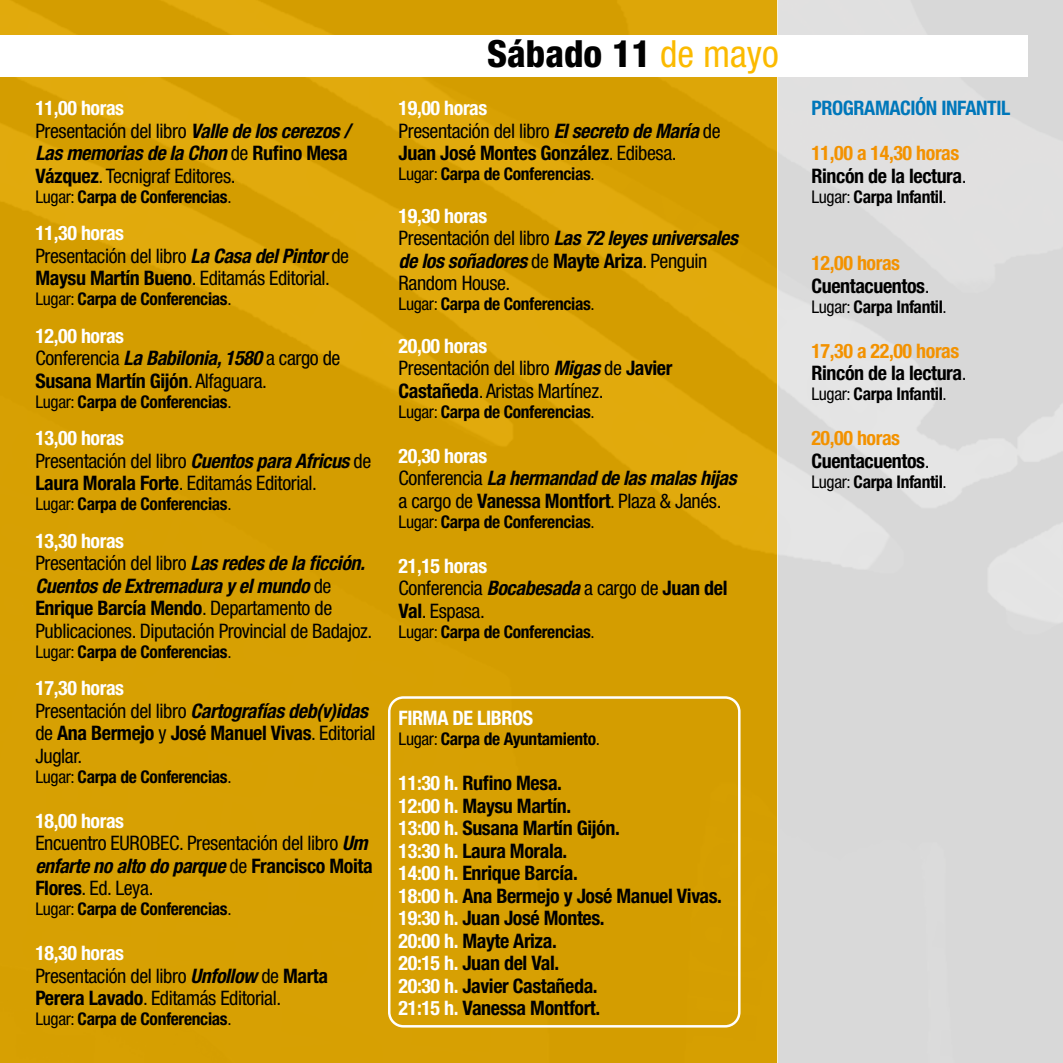
<style>
.page{position:relative;width:1063px;height:1063px;background:#fff}
.page>*{position:absolute;margin:0;border:0;box-sizing:border-box;transform-origin:0 0}
.t1{font:800 condensed 37.5px "Helvetica Neue LT Std";color:#000}
.t2{font:condensed 20px/22.5px "Helvetica Neue LT Std";letter-spacing:-.02em;color:#000}
.t3{font:700 condensed 20px/22.5px "Helvetica Neue LT Std";letter-spacing:-.02em;color:#000}
.t4{font:700 condensed 20px "Helvetica Neue LT Std";letter-spacing:-.02em;color:#0077ba}
.t5{font:700 condensed 20px "Helvetica Neue LT Std";letter-spacing:-.02em;color:#fff}
.t6{font:700 condensed 17.5px "Helvetica Neue LT Std";letter-spacing:-.02em;color:#000}
.s1{font-weight:700;color:#fff}
.s2{font-weight:700;font-style:italic}
.s3{font-weight:700}
.s4{font-weight:400}
.s5{font-weight:400;color:#fbba00}
.s6{color:#fff}
.s7{color:#f39200}
</style>
<div class="page">
<div style="left:0;top:0;width:778px;height:1063px;background:#d7a002"></div>
<div style="left:778px;top:0;width:285px;height:1063px;background:linear-gradient(to right,#dcdcdc,#dadada)"></div>
<div style="left:0;top:35px;width:1028px;height:42px;background:#fff"></div>
<div style="left:388px;top:696px;width:353px;height:332px;border:2px solid #fff;border-radius:14px"></div>
<p class="t2" style="left:35px;top:97px;width:317px"><span class="s1">11,00 horas<br></span>Presentación del libro <span class="s2">Valle de los cerezos /<br>Las memorias de la Chon</span> de <span class="s3">Rufino Mesa<br>Vázquez</span>. Tecnigraf Editores.</p>
<p class="t6" style="left:35px;top:186px;width:198px"><span class="s4">Lugar:</span> Carpa de Conferencias<span class="s4">.</span></p>
<p class="t2" style="left:35px;top:222px;width:315px"><span class="s1">11,30 horas<br></span>Presentación del libro <span class="s2">La Casa del Pintor</span> de<br><span class="s3">Maysu Martín Bueno</span>. Editamás Editorial.</p>
<p class="t6" style="left:35px;top:288px;width:198px"><span class="s4">Lugar:</span> Carpa de Conferencias<span class="s4">.</span></p>
<p class="t2" style="left:35px;top:324px;width:307px"><span class="s1">12,00 horas<br></span>Conferencia <span class="s2">La Babilonia, 1580</span> a cargo de<br><span class="s3">Susana Martín Gijón</span>. Alfaguara.</p>
<p class="t6" style="left:35px;top:391px;width:198px"><span class="s4">Lugar:</span> Carpa de Conferencias<span class="s4">.</span></p>
<p class="t2" style="left:35px;top:427px;width:337px"><span class="s1">13,00 horas<br></span>Presentación del libro <span class="s2">Cuentos para Africus</span> de<br><span class="s3">Laura Morala Forte</span>. Editamás Editorial.</p>
<p class="t6" style="left:35px;top:493px;width:198px"><span class="s4">Lugar:</span> Carpa de Conferencias<span class="s4">.</span></p>
<p class="t2" style="left:35px;top:529px;width:338px"><span class="s1">13,30 horas<br></span>Presentación del libro <span class="s2">Las redes de la ficción.<br>Cuentos de Extremadura y el mundo</span> de <span class="s3">Enrique Barcía Mendo</span>. Departamento de Publicaciones. Diputación Provincial de Badajoz.</p>
<p class="t6" style="left:35px;top:641px;width:198px"><span class="s4">Lugar:</span> Carpa de Conferencias<span class="s4">.</span></p>
<p class="t2" style="left:35px;top:677px;width:342px"><span class="s1">17,30 horas<br></span>Presentación del libro <span class="s2">Cartografías deb(v)idas </span>de <span class="s3">Ana Bermejo</span> y <span class="s3">José Manuel Vivas</span>. Editorial<br>Juglar.</p>
<p class="t6" style="left:35px;top:766px;width:198px"><span class="s4">Lugar:</span> Carpa de Conferencias<span class="s4">.</span></p>
<p class="t2" style="left:35px;top:809px;width:339px"><span class="s1">18,00 horas<br></span>Encuentro EUROBEC. Presentación del libro <span class="s2">Um enfarte no alto do parque</span> de <span class="s3">Francisco Moita<br>Flores</span>. Ed. Leya.</p>
<p class="t6" style="left:35px;top:898px;width:198px"><span class="s4">Lugar:</span> Carpa de Conferencias<span class="s4">.</span></p>
<p class="t2" style="left:35px;top:942px;width:294px"><span class="s1">18,30 horas<br></span>Presentación del libro <span class="s2">Unfollow</span> de <span class="s3">Marta<br>Perera Lavado</span>. Editamás Editorial.</p>
<p class="t6" style="left:35px;top:1008px;width:198px"><span class="s4">Lugar:</span> Carpa de Conferencias<span class="s4">.</span></p>
<h1 class="t1" style="left:487px;top:31px;width:293px">Sábado 11 <span class="s5">de mayo</span></h1>
<p class="t2" style="left:399px;top:97px;width:324px"><span class="s1">19,00 horas<br></span>Presentación del libro <span class="s2">El secreto de María</span> de<br><span class="s3">Juan José Montes González</span>. Edibesa.</p>
<p class="t6" style="left:399px;top:163px;width:198px"><span class="s4">Lugar:</span> Carpa de Conferencias<span class="s4">.</span></p>
<p class="t2" style="left:399px;top:204px;width:341px"><span class="s1">19,30 horas<br></span>Presentación del libro <span class="s2">Las 72 leyes universales de los soñadores</span> de <span class="s3">Mayte Ariza</span>. Penguin<br>Random House.</p>
<p class="t6" style="left:399px;top:293px;width:198px"><span class="s4">Lugar:</span> Carpa de Conferencias<span class="s4">.</span></p>
<p class="t2" style="left:399px;top:334px;width:275px"><span class="s1">20,00 horas<br></span>Presentación del libro <span class="s2">Migas</span> de <span class="s3">Javier<br>Castañeda</span>. Aristas Martínez.</p>
<p class="t6" style="left:399px;top:401px;width:198px"><span class="s4">Lugar:</span> Carpa de Conferencias<span class="s4">.</span></p>
<p class="t2" style="left:399px;top:444px;width:340px"><span class="s1">20,30 horas<br></span>Conferencia <span class="s2">La hermandad de las malas hijas </span>a cargo de <span class="s3">Vanessa Montfort</span>. Plaza &amp; Janés.</p>
<p class="t6" style="left:399px;top:511px;width:198px"><span class="s4">Lugar:</span> Carpa de Conferencias<span class="s4">.</span></p>
<p class="t2" style="left:399px;top:554px;width:330px"><span class="s1">21,15 horas<br></span>Conferencia <span class="s2">Bocabesada</span> a cargo de <span class="s3">Juan del<br>Val</span>. Espasa.</p>
<p class="t6" style="left:399px;top:621px;width:198px"><span class="s4">Lugar:</span> Carpa de Conferencias<span class="s4">.</span></p>
<p class="t5" style="left:399px;top:706px;width:136px">FIRMA DE LIBROS</p>
<p class="t6" style="left:399px;top:728px;width:203px"><span class="s4">Lugar:</span> Carpa de Ayuntamiento<span class="s4">.</span></p>
<p class="t3" style="left:399px;top:772px;width:325px"><span class="s6">11:30 h.</span> Rufino Mesa.<br><span class="s6">12:00 h.</span> Maysu Martín.<br><span class="s6">13:00 h.</span> Susana Martín Gijón.<br><span class="s6">13:30 h.</span> Laura Morala.<br><span class="s6">14:00 h.</span> Enrique Barcía.<br><span class="s6">18:00 h.</span> Ana Bermejo y José Manuel Vivas.<br><span class="s6">19:30 h.</span> Juan José Montes.<br><span class="s6">20:00 h.</span> Mayte Ariza.<br><span class="s6">20:15 h.</span> Juan del Val.<br><span class="s6">20:30 h.</span> Javier Castañeda.<br><span class="s6">21:15 h.</span> Vanessa Montfort.</p>
<p class="t4" style="left:811px;top:96px;width:200px">PROGRAMACIÓN INFANTIL</p>
<p class="t3" style="left:811px;top:142px;width:157px"><span class="s7">11,00 a 14,30 horas<br></span>Rincón de la lectura<span class="s4">.</span></p>
<p class="t6" style="left:811px;top:186px;width:137px"><span class="s4">Lugar:</span> Carpa Infantil<span class="s4">.</span></p>
<p class="t3" style="left:811px;top:252px;width:120px"><span class="s7">12,00 horas<br></span>Cuentacuentos<span class="s4">.</span></p>
<p class="t6" style="left:811px;top:296px;width:137px"><span class="s4">Lugar:</span> Carpa Infantil<span class="s4">.</span></p>
<p class="t3" style="left:811px;top:339px;width:157px"><span class="s7">17,30 a 22,00 horas<br></span>Rincón de la lectura<span class="s4">.</span></p>
<p class="t6" style="left:811px;top:383px;width:137px"><span class="s4">Lugar:</span> Carpa Infantil<span class="s4">.</span></p>
<p class="t3" style="left:811px;top:427px;width:120px"><span class="s7">20,00 horas<br></span>Cuentacuentos<span class="s4">.</span></p>
<p class="t6" style="left:811px;top:471px;width:137px"><span class="s4">Lugar:</span> Carpa Infantil<span class="s4">.</span></p>
</div>
